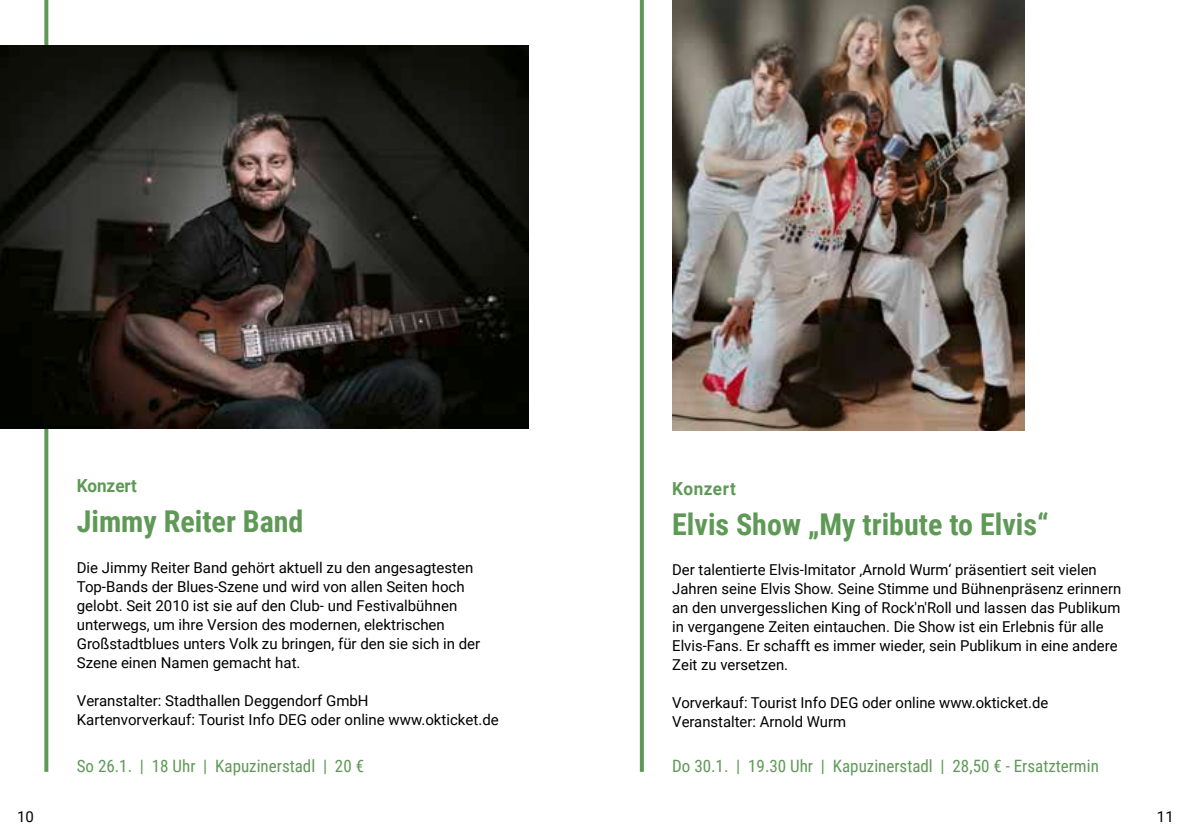
<style>
.page{position:relative;width:1191px;height:840px;background:#fff}
.page>*{position:absolute;margin:0;border:0;box-sizing:border-box;transform-origin:0 0}
.t1{font:700 30px "Roboto Condensed";color:#5e9956}
.t2{font:700 18px "Roboto";color:#5e9956;scale:.95 1}
.t3{font:700 18px "Roboto";letter-spacing:.02em;color:#5e9956;scale:.95 1}
.t4{font:17px "Roboto Condensed";color:#5e9956}
.t5{font:15px/19px "Roboto";color:#000}
</style>
<div class="page">
<svg style="left:44px;top:0;width:4px;height:771px;background:#6ca164"></svg>
<img style="left:0;top:45px;width:528px;height:383px">
<img style="left:672px;top:0;width:352px;height:430px">
<svg style="left:640px;top:0;width:4px;height:771px;background:#639c5b"></svg>
<p class="t5" style="left:17px;top:807px;width:18px">10</p>
<p class="t2" style="left:77px;top:478px;width:65px">Konzert</p>
<p class="t3" style="left:672px;top:481px;width:69px">Konzert</p>
<h1 class="t1" style="left:77px;top:509px;width:228px">Jimmy Reiter Band</h1>
<h1 class="t1" style="left:672px;top:511px;width:378px">Elvis Show „My tribute to Elvis“</h1>
<p class="t5" style="left:77px;top:558px;width:405px">Die Jimmy Reiter Band gehört aktuell zu den angesagtesten Top-Bands der Blues-Szene und wird von allen Seiten hoch gelobt. Seit 2010 ist sie auf den Club- und Festivalbühnen unterwegs, um ihre Version des modernen, elektrischen Großstadtblues unters Volk zu bringen, für den sie sich in der Szene einen Namen gemacht hat.</p>
<p class="t5" style="left:77px;top:691px;width:423px">Veranstalter: Stadthallen Deggendorf GmbH<br>Kartenvorverkauf: Tourist Info DEG oder online www.okticket.de</p>
<p class="t5" style="left:672px;top:560px;width:450px">Der talentierte Elvis-Imitator ‚Arnold Wurm‘ präsentiert seit vielen Jahren seine Elvis Show. Seine Stimme und Bühnenpräsenz erinnern an den unvergesslichen King of Rock'n'Roll und lassen das Publikum in vergangene Zeiten eintauchen. Die Show ist ein Erlebnis für alle Elvis-Fans. Er schafft es immer wieder, sein Publikum in eine andere Zeit zu versetzen.</p>
<p class="t5" style="left:672px;top:693px;width:377px">Vorverkauf: Tourist Info DEG oder online www.okticket.de<br>Veranstalter: Arnold Wurm</p>
<p class="t4" style="left:77px;top:758px;width:289px">So 26.1. | 18 Uhr | Kapuzinerstadl | 20 €</p>
<p class="t4" style="left:672px;top:758px;width:428px">Do 30.1. | 19.30 Uhr | Kapuzinerstadl | 28,50 € - Ersatztermin</p>
<p class="t5" style="left:1157px;top:807px;width:18px">11</p>
</div>
